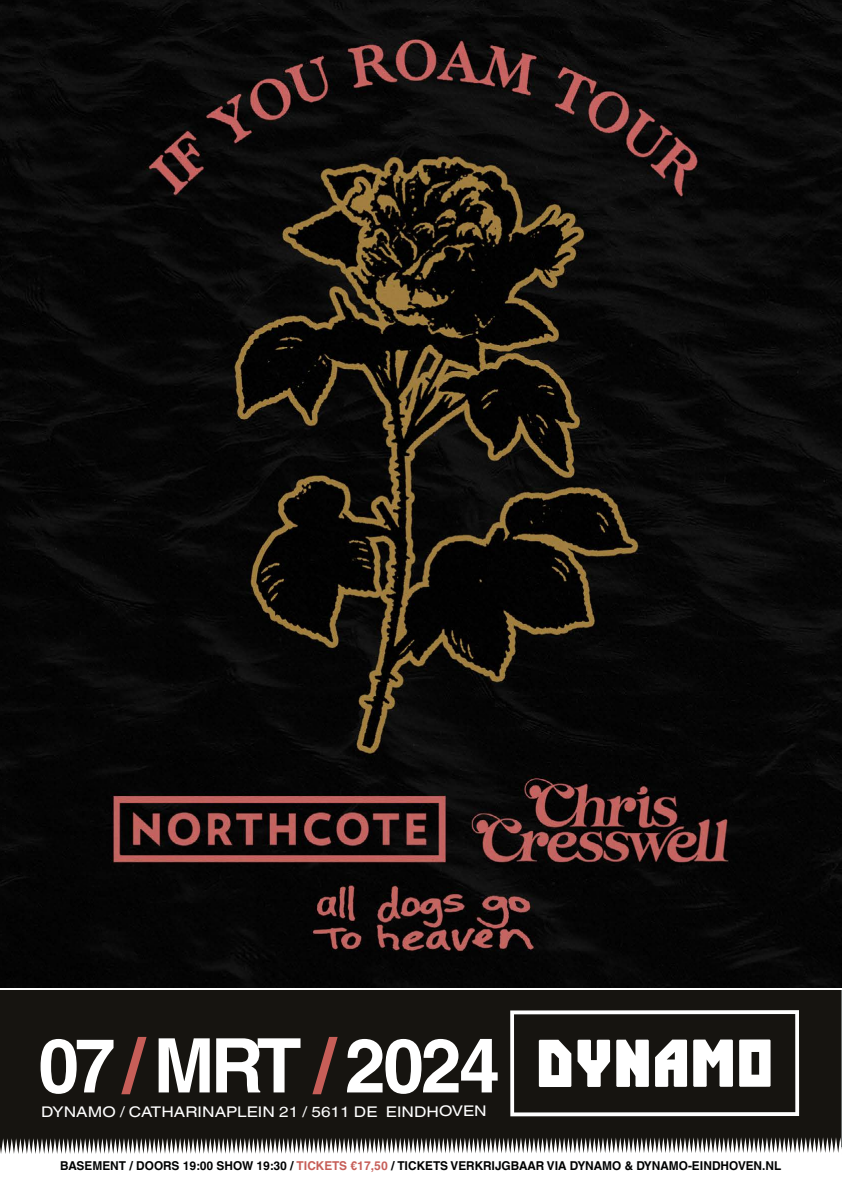
<style>
.page{position:relative;width:842px;height:1191px;background:#fff}
.page>*{position:absolute;margin:0;border:0;box-sizing:border-box;transform-origin:0 0}
.t1{font:700 75.3px "Helvetica World";letter-spacing:-.06em;color:#fff}
.t2{font:14.7px "Helvetica World";color:#fff;scale:1.17 1}
.t3{font:700 12.2px "Helvetica World";color:#010202}
.s1{color:#c75e58}
</style>
<div class="page">
<img style="left:0;top:0;width:842px;height:988px">
<div style="left:0;top:990px;width:841px;height:147px;background:#161410"></div>
<svg style="left:0;top:1137px;width:842px;height:17px"></svg>
<hr style="left:841px;top:988px;width:1px;height:158px;background:#676b6a">
<svg style="left:510px;top:1010px;width:289px;height:106px"></svg>
<hr style="left:0;top:988px;width:842px;height:2px;background:#fff">
<h1 class="t1" style="left:37px;top:1022px;width:465px">07<span class="s1">/</span> MRT <span class="s1">/</span> 2024</h1>
<p class="t2" style="left:41px;top:1103px;width:382px">DYNAMO / CATHARINAPLEIN 21 / 5611 DE EINDHOVEN</p>
<p class="t3" style="left:60px;top:1158px;width:723px">BASEMENT / DOORS 19:00 SHOW 19:30 / <span class="s1">TICKETS €17,50</span> / TICKETS VERKRIJGBAAR VIA DYNAMO &amp; DYNAMO-EINDHOVEN.NL</p>
</div>
